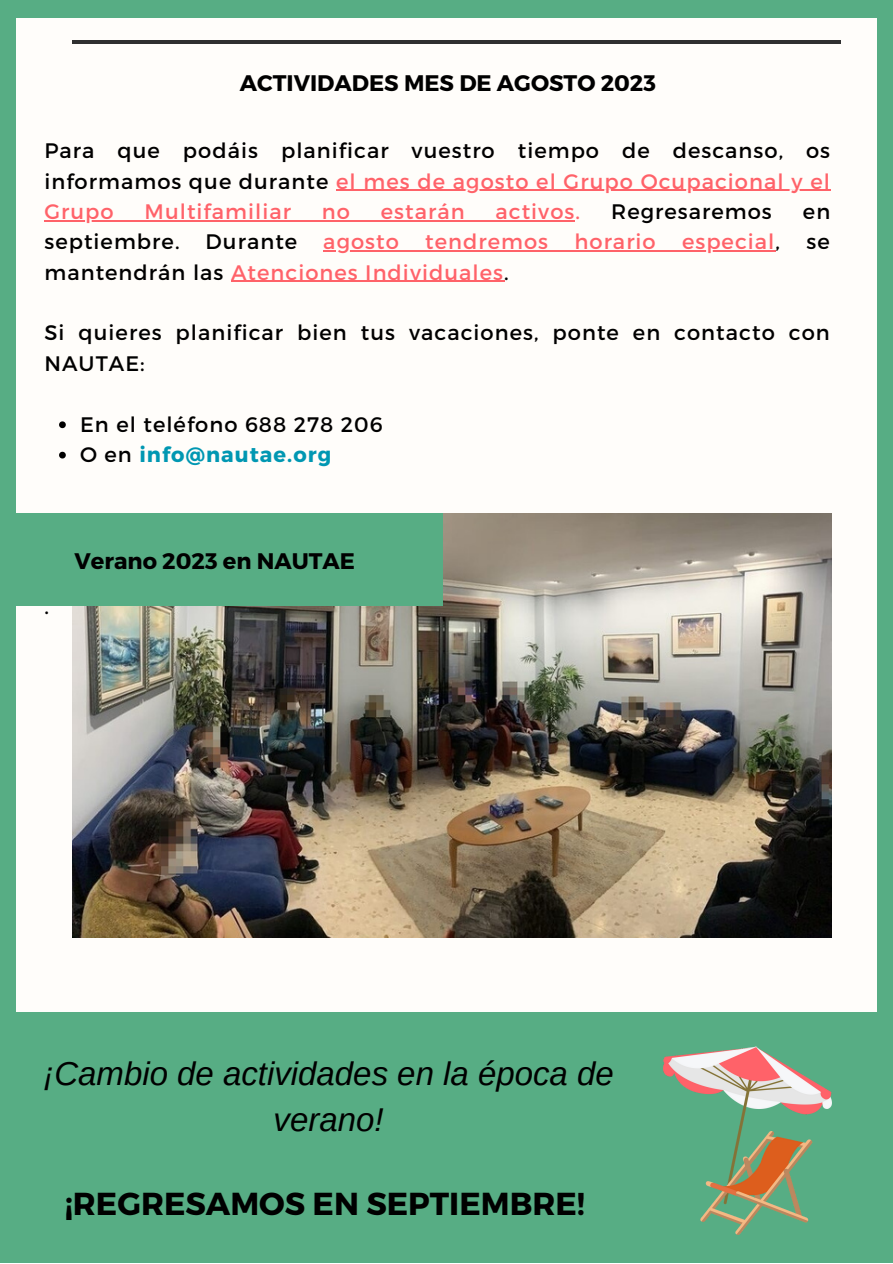
<style>
.page{position:relative;width:893px;height:1264px;background:#fff}
.page>*{position:absolute;margin:0;border:0;box-sizing:border-box;transform-origin:0 0}
.t1{font:italic 33px/46px "Arimo";color:#000;text-align:center}
.t2{font:700 31.8px "Montserrat";color:#000}
.t3{font:700 22.5px "Montserrat";color:#000}
.t4{font:21px/30.3px "Montserrat";letter-spacing:.05em;color:#000;text-align:justify}
.t5{font:21px "Montserrat";letter-spacing:.05em;color:#ff6269}
.t6{font:700 21px "Montserrat";letter-spacing:.05em;color:#0097b2}
.t7{font:18px "Montserrat";color:#000}
.s1{color:#ff6269}
.s2{color:#000}
.s3{font-weight:400;color:#000}
</style>
<div class="page">
<div style="left:0;top:0;width:892px;height:1262px;background:#57ad84"></div>
<div style="left:17px;top:18px;width:859px;height:1226px;background:#fffdfa"></div>
<hr style="left:72px;top:40px;width:768px;height:4px;background:#303030">
<div style="left:1px;top:1012px;width:891px;height:238px;background:#57ad84"></div>
<img style="left:72px;top:514px;width:759px;height:423px">
<div style="left:1px;top:514px;width:442px;height:92px;background:#57ad84"></div>
<img style="left:664px;top:1046px;width:167px;height:188px">
<svg style="left:59px;top:421px;width:7px;height:7px"></svg>
<svg style="left:59px;top:452px;width:7px;height:6px"></svg>
<hr style="left:336px;top:190px;width:494px;height:1px;background:#ff6269">
<hr style="left:44px;top:220px;width:531px;height:1px;background:#ff6269">
<hr style="left:323px;top:250px;width:452px;height:1px;background:#ff6269">
<hr style="left:231px;top:281px;width:273px;height:1px;background:#ff6269">
<p class="t3" style="left:240px;top:68px;width:417px">ACTIVIDADES MES DE AGOSTO 2023</p>
<p class="t4" style="left:44px;top:134px;width:787px">Para que podáis planificar vuestro tiempo de descanso, os informamos que durante <span class="s1">el mes de agosto el Grupo Ocupacional y el Grupo</span></p>
<p class="t5" style="left:144px;top:198px;width:148px">Multifamiliar</p>
<p class="t5" style="left:322px;top:198px;width:30px">no</p>
<p class="t5" style="left:381px;top:198px;width:85px">estarán</p>
<p class="t5" style="left:495px;top:198px;width:86px">activos.</p>
<p class="t4" style="left:611px;top:195px;width:162px">Regresaremos</p>
<p class="t4" style="left:802px;top:195px;width:29px">en</p>
<p class="t4" style="left:44px;top:226px;width:356px">septiembre. Durante <span class="s1">agosto</span></p>
<p class="t5" style="left:425px;top:228px;width:124px">tendremos</p>
<p class="t5" style="left:574px;top:228px;width:83px">horario</p>
<p class="t5" style="left:682px;top:228px;width:99px">especial<span class="s2">,</span></p>
<p class="t4" style="left:806px;top:226px;width:25px">se</p>
<p class="t5" style="left:44px;top:258px;width:465px"><span class="s2">mantendrán las</span> Atenciones Individuales<span class="s2">.</span></p>
<p class="t4" style="left:44px;top:317px;width:786px">Si quieres planificar bien tus vacaciones, ponte en contacto con<br>NAUTAE:</p>
<p class="t4" style="left:80px;top:408px;width:304px">En el teléfono 688 278 206</p>
<p class="t6" style="left:80px;top:441px;width:253px"><span class="s3">O en</span> info@nautae.org</p>
<p class="t4" style="left:44px;top:590px;width:6px">.</p>
<p class="t3" style="left:74px;top:546px;width:282px">Verano 2023 en NAUTAE</p>
<p class="t1" style="left:43px;top:1050px;width:571px">¡Cambio de actividades en la época de verano!</p>
<p class="t7" style="left:297px;top:1059px;width:7px">“</p>
<p class="t2" style="left:65px;top:1182px;width:521px">¡REGRESAMOS EN SEPTIEMBRE!</p>
</div>
